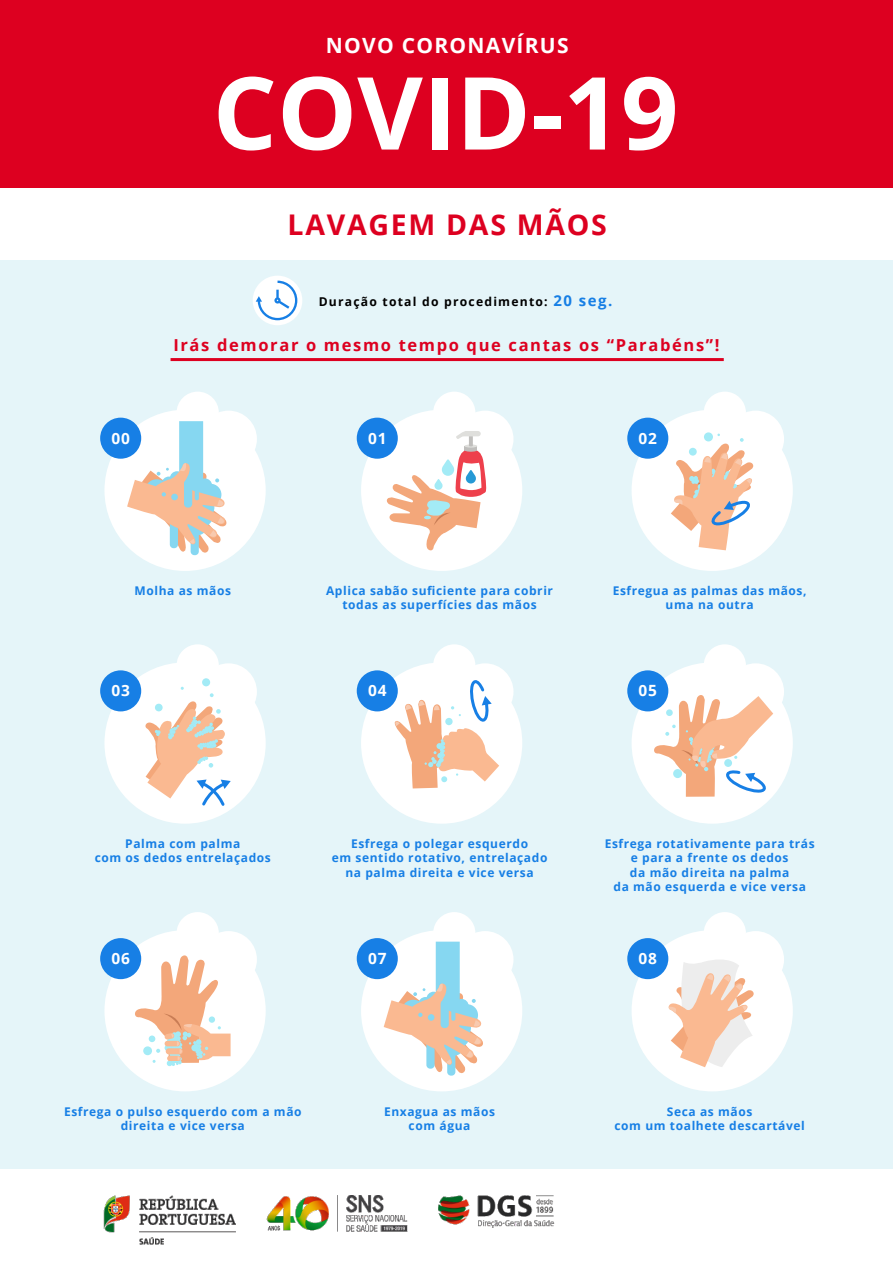
<style>
.page{position:relative;width:893px;height:1263px;background:#fff}
.page>*{position:absolute;margin:0;border:0;box-sizing:border-box;transform-origin:0 0}
.t1{font:700 28.5px "Open Sans";letter-spacing:.06em;color:#dd0020}
.t2{font:700 21px "Open Sans";letter-spacing:.06em;color:#fff}
.t3{font:700 16.5px "Open Sans";letter-spacing:.1em;color:#dd0020}
.t4{font:700 15.45px "Open Sans";letter-spacing:.05em;color:#fff}
.t5{font:700 12.15px "Open Sans";letter-spacing:.1em;color:#000}
.t6{font:700 12px/14.4px "Open Sans";letter-spacing:.05em;color:#177fe5;text-align:center}
.s1{font-size:15px;color:#177fe5}
</style>
<div class="page">
<div style="left:0;top:261px;width:893px;height:908px;background:#e5f5f9"></div>
<div style="left:0;top:0;width:893px;height:187px;background:#dd0020"></div>
<svg style="left:219px;top:77px;width:54px;height:74px"></svg>
<svg style="left:283px;top:76px;width:68px;height:75px"></svg>
<svg style="left:357px;top:78px;width:66px;height:72px"></svg>
<div style="left:432px;top:78px;width:15px;height:72px;background:#fff"></div>
<svg style="left:465px;top:78px;width:60px;height:72px"></svg>
<div style="left:534px;top:116px;width:26px;height:13px;background:#fff"></div>
<svg style="left:569px;top:78px;width:36px;height:72px"></svg>
<svg style="left:624px;top:77px;width:51px;height:74px"></svg>
<div style="left:253px;top:276px;width:49px;height:49px;background:#fff;border-radius:50%"></div>
<svg style="left:256px;top:281px;width:41px;height:39px"></svg>
<hr style="left:171px;top:358px;width:553px;height:3px;background:#dd0020">
<img style="left:103px;top:1195px;width:452px;height:50px">
<div style="left:104px;top:410px;width:162px;height:161px;background:#fff;border-radius:50%"></div>
<div style="left:177px;top:392px;width:42px;height:42px;background:#fff;border-radius:50%"></div>
<div style="left:200px;top:411px;width:57px;height:56px;background:#fff;border-radius:50%"></div>
<div style="left:100px;top:418px;width:41px;height:41px;background:#177fe5;border-radius:50%"></div>
<div style="left:191px;top:527px;width:8px;height:28px;background:#86d7f1;border-radius:4px"></div>
<svg style="left:127px;top:421px;width:100px;height:132px"></svg>
<div style="left:361px;top:410px;width:161px;height:161px;background:#fff;border-radius:50%"></div>
<div style="left:433px;top:392px;width:42px;height:42px;background:#fff;border-radius:50%"></div>
<div style="left:457px;top:411px;width:56px;height:56px;background:#fff;border-radius:50%"></div>
<div style="left:357px;top:418px;width:41px;height:41px;background:#177fe5;border-radius:50%"></div>
<svg style="left:387px;top:431px;width:100px;height:119px"></svg>
<div style="left:632px;top:410px;width:161px;height:161px;background:#fff;border-radius:50%"></div>
<div style="left:704px;top:392px;width:42px;height:42px;background:#fff;border-radius:50%"></div>
<div style="left:727px;top:411px;width:57px;height:56px;background:#fff;border-radius:50%"></div>
<div style="left:627px;top:418px;width:41px;height:41px;background:#177fe5;border-radius:50%"></div>
<div style="left:104px;top:662px;width:162px;height:162px;background:#fff;border-radius:50%"></div>
<div style="left:177px;top:644px;width:42px;height:43px;background:#fff;border-radius:50%"></div>
<div style="left:200px;top:663px;width:57px;height:57px;background:#fff;border-radius:50%"></div>
<div style="left:100px;top:670px;width:41px;height:41px;background:#177fe5;border-radius:50%"></div>
<div style="left:202px;top:678px;width:8px;height:8px;background:#a3ebf6;border-radius:50%"></div>
<svg style="left:145px;top:687px;width:86px;height:119px"></svg>
<div style="left:361px;top:662px;width:161px;height:162px;background:#fff;border-radius:50%"></div>
<div style="left:433px;top:644px;width:42px;height:43px;background:#fff;border-radius:50%"></div>
<div style="left:457px;top:663px;width:56px;height:57px;background:#fff;border-radius:50%"></div>
<div style="left:357px;top:670px;width:41px;height:41px;background:#177fe5;border-radius:50%"></div>
<svg style="left:392px;top:678px;width:107px;height:110px"></svg>
<div style="left:632px;top:662px;width:161px;height:162px;background:#fff;border-radius:50%"></div>
<div style="left:704px;top:644px;width:42px;height:43px;background:#fff;border-radius:50%"></div>
<div style="left:727px;top:663px;width:57px;height:57px;background:#fff;border-radius:50%"></div>
<div style="left:627px;top:670px;width:41px;height:41px;background:#177fe5;border-radius:50%"></div>
<svg style="left:654px;top:695px;width:119px;height:102px"></svg>
<svg style="left:671px;top:434px;width:83px;height:116px"></svg>
<div style="left:104px;top:930px;width:162px;height:161px;background:#fff;border-radius:50%"></div>
<div style="left:177px;top:912px;width:42px;height:42px;background:#fff;border-radius:50%"></div>
<div style="left:200px;top:931px;width:57px;height:57px;background:#fff;border-radius:50%"></div>
<div style="left:100px;top:938px;width:41px;height:41px;background:#177fe5;border-radius:50%"></div>
<svg style="left:135px;top:954px;width:96px;height:112px"></svg>
<div style="left:361px;top:930px;width:161px;height:161px;background:#fff;border-radius:50%"></div>
<div style="left:433px;top:912px;width:42px;height:42px;background:#fff;border-radius:50%"></div>
<div style="left:457px;top:931px;width:56px;height:57px;background:#fff;border-radius:50%"></div>
<div style="left:357px;top:938px;width:41px;height:41px;background:#177fe5;border-radius:50%"></div>
<div style="left:447px;top:1048px;width:8px;height:27px;background:#86d7f1;border-radius:4px"></div>
<svg style="left:384px;top:942px;width:99px;height:131px"></svg>
<div style="left:632px;top:930px;width:161px;height:161px;background:#fff;border-radius:50%"></div>
<div style="left:704px;top:912px;width:42px;height:42px;background:#fff;border-radius:50%"></div>
<div style="left:727px;top:931px;width:57px;height:57px;background:#fff;border-radius:50%"></div>
<div style="left:627px;top:938px;width:41px;height:41px;background:#177fe5;border-radius:50%"></div>
<svg style="left:667px;top:955px;width:87px;height:112px"></svg>
<h2 class="t2" style="left:326px;top:30px;width:244px">NOVO CORONAVÍRUS</h2>
<h1 class="t1" style="left:288px;top:205px;width:321px">LAVAGEM DAS MÃOS</h1>
<p class="t4" style="left:111px;top:427px;width:20px">00</p>
<p class="t5" style="left:319px;top:293px;width:295px">Duração total do procedimento: <span class="s1">20 seg.</span></p>
<h3 class="t3" style="left:173px;top:333px;width:548px">Irás demorar o mesmo tempo que cantas os “Parabéns”!</h3>
<p class="t4" style="left:368px;top:427px;width:20px">01</p>
<p class="t4" style="left:639px;top:427px;width:20px">02</p>
<p class="t6" style="left:135px;top:583px;width:98px">Molha as mãos</p>
<p class="t4" style="left:111px;top:680px;width:20px">03</p>
<p class="t6" style="left:326px;top:583px;width:228px">Aplica sabão suficiente para cobrir todas as superfícies das mãos</p>
<p class="t4" style="left:368px;top:680px;width:20px">04</p>
<p class="t6" style="left:613px;top:583px;width:195px">Esfregua as palmas das mãos, uma na outra</p>
<p class="t4" style="left:639px;top:680px;width:20px">05</p>
<p class="t6" style="left:95px;top:836px;width:178px">Palma com palma<br>com os dedos entrelaçados</p>
<p class="t4" style="left:111px;top:947px;width:20px">06</p>
<p class="t6" style="left:332px;top:836px;width:217px">Esfrega o polegar esquerdo<br>em sentido rotativo, entrelaçado na palma direita e vice versa</p>
<p class="t4" style="left:368px;top:947px;width:20px">07</p>
<p class="t6" style="left:605px;top:836px;width:212px">Esfrega rotativamente para trás e para a frente os dedos<br>da mão direita na palma<br>da mão esquerda e vice versa</p>
<p class="t4" style="left:639px;top:947px;width:20px">08</p>
<p class="t6" style="left:64px;top:1104px;width:239px">Esfrega o pulso esquerdo com a mão direita e vice versa</p>
<p class="t6" style="left:384px;top:1104px;width:112px">Enxagua as mãos com água</p>
<p class="t6" style="left:614px;top:1104px;width:192px">Seca as mãos<br>com um toalhete descartável</p>
</div>
